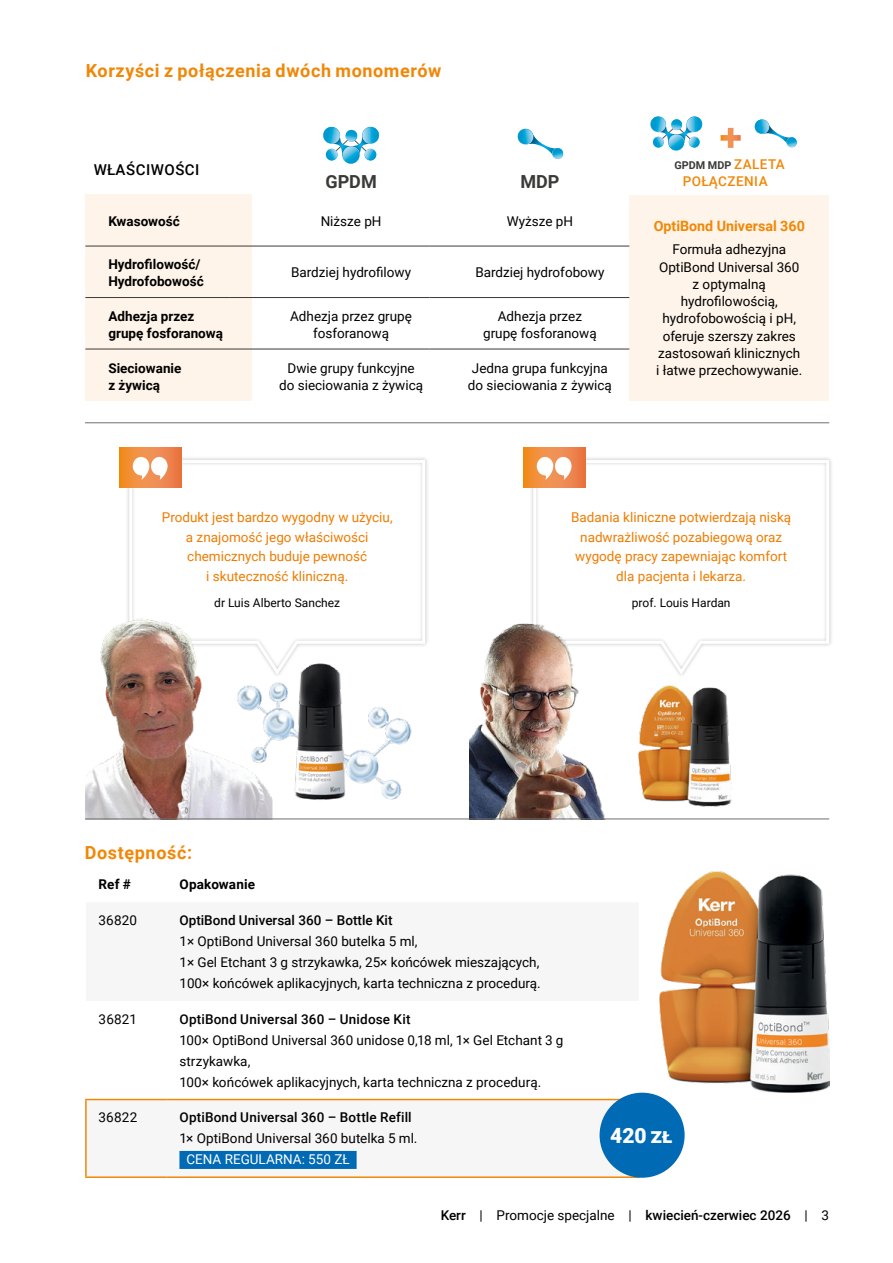
<style>
.page{position:relative;width:893px;height:1263px;background:#fff}
.page>*{position:absolute;margin:0;border:0;box-sizing:border-box;transform-origin:0 0}
.t1{font:900 21px "Roboto";color:#fff}
.t2{font:700 18px "Roboto";letter-spacing:.035em;color:#f18707}
.t3{font:700 18px "Roboto";color:#3a3a39}
.t4{font:500 15px "Roboto";letter-spacing:.035em;color:#000}
.t5{font:700 14.25px "Roboto";color:#f18707}
.t6{font:13.5px/17.2px "Roboto";color:#000;text-align:center}
.t7{font:13.5px/19.5px "Roboto";color:#ef7c00;text-align:center}
.t8{font:500 13.5px "Roboto";letter-spacing:.005em;color:#000}
.t9{font:700 13.5px/17.1px "Roboto";color:#000}
.t10{font:13.5px "Roboto";color:#fff}
.t11{font:500 13.5px "Roboto";letter-spacing:.035em;color:#f18707}
.t12{font:12px "Roboto";color:#000}
.t13{font:700 10.8px "Roboto";color:#3a3a39}
.s1{font-weight:500;font-size:13.5px;color:#f18707}
.s2{font-weight:400}
</style>
<div class="page">
<img style="left:660px;top:872px;width:169px;height:221px">
<svg style="left:86px;top:1092px;width:553px;height:84px;fill:#f6f6f6"></svg>
<hr style="left:85px;top:1099px;width:82px;height:1px;background:#f18707">
<hr style="left:85px;top:1100px;width:2px;height:76px;background:#f18707">
<hr style="left:167px;top:1099px;width:472px;height:1px;background:#f18707">
<hr style="left:85px;top:1176px;width:82px;height:2px;background:#f18707">
<hr style="left:167px;top:1176px;width:472px;height:2px;background:#f18707">
<div style="left:179px;top:1151px;width:178px;height:18px;background:#006ab4"></div>
<div style="left:85px;top:195px;width:167px;height:51px;background:#fef4e9"></div>
<div style="left:85px;top:246px;width:167px;height:52px;background:#fef4e9"></div>
<div style="left:85px;top:298px;width:167px;height:51px;background:#fef4e9"></div>
<div style="left:85px;top:349px;width:167px;height:51px;background:#fef4e9"></div>
<div style="left:629px;top:195px;width:200px;height:205px;background:#fef4e9"></div>
<hr style="left:85px;top:246px;width:145px;height:1px;background:#3a3a39">
<hr style="left:230px;top:246px;width:200px;height:1px;background:#3a3a39">
<hr style="left:430px;top:246px;width:199px;height:1px;background:#3a3a39">
<hr style="left:85px;top:297px;width:145px;height:1px;background:#3a3a39">
<hr style="left:230px;top:297px;width:200px;height:1px;background:#3a3a39">
<hr style="left:430px;top:297px;width:199px;height:1px;background:#3a3a39">
<hr style="left:85px;top:349px;width:145px;height:1px;background:#3a3a39">
<hr style="left:230px;top:349px;width:200px;height:1px;background:#3a3a39">
<hr style="left:430px;top:349px;width:199px;height:1px;background:#3a3a39">
<svg style="left:721px;top:128px;width:20px;height:20px"></svg>
<svg style="left:323px;top:127px;width:57px;height:37px"></svg>
<svg style="left:650px;top:116px;width:53px;height:35px"></svg>
<svg style="left:517px;top:129px;width:47px;height:30px"></svg>
<svg style="left:754px;top:119px;width:43px;height:29px"></svg>
<hr style="left:85px;top:422px;width:744px;height:1px;background:#6e6e6e">
<svg style="left:128px;top:458px;width:299px;height:141px"></svg>
<svg style="left:119px;top:448px;width:63px;height:39px;background:#ee863d"></svg>
<svg style="left:131px;top:456px;width:39px;height:24px"></svg>
<div style="left:529px;top:456px;width:304px;height:222px;background:#000;opacity:.25"></div>
<svg style="left:532px;top:458px;width:299px;height:187px"></svg>
<svg style="left:523px;top:448px;width:62px;height:39px"></svg>
<svg style="left:535px;top:456px;width:39px;height:24px"></svg>
<img style="left:470px;top:617px;width:323px;height:201px">
<img style="left:85px;top:599px;width:343px;height:219px">
<hr style="left:85px;top:818px;width:744px;height:1px;background:#6e6e6e">
<div style="left:600px;top:1093px;width:85px;height:85px;background:#006ab4;border-radius:50%"></div>
<h2 class="t2" style="left:86px;top:58px;width:357px">Korzyści z połączenia dwóch monomerów</h2>
<p class="t4" style="left:94px;top:159px;width:107px">WŁAŚCIWOŚCI</p>
<h2 class="t3" style="left:325px;top:169px;width:53px">GPDM</h2>
<h2 class="t3" style="left:520px;top:169px;width:41px">MDP</h2>
<p class="t9" style="left:108px;top:212px;width:73px">Kwasowość</p>
<p class="t6" style="left:321px;top:212px;width:62px">Niższe pH</p>
<p class="t6" style="left:507px;top:212px;width:68px">Wyższe pH</p>
<p class="t9" style="left:108px;top:255px;width:97px">Hydrofilowość/<br>Hydrofobowość</p>
<p class="t6" style="left:291px;top:263px;width:121px">Bardziej hydrofilowy</p>
<p class="t6" style="left:475px;top:263px;width:131px">Bardziej hydrofobowy</p>
<p class="t9" style="left:108px;top:307px;width:116px">Adhezja przez grupę fosforanową</p>
<p class="t6" style="left:290px;top:307px;width:123px">Adhezja przez grupę fosforanową</p>
<p class="t6" style="left:483px;top:307px;width:115px">Adhezja przez grupę fosforanową</p>
<p class="t9" style="left:108px;top:359px;width:75px">Sieciowanie z żywicą</p>
<p class="t6" style="left:279px;top:359px;width:145px">Dwie grupy funkcyjne do sieciowania z żywicą</p>
<p class="t6" style="left:468px;top:359px;width:145px;text-align:left">Jedna grupa funkcyjna do sieciowania z żywicą</p>
<p class="t13" style="left:674px;top:158px;width:112px">GPDM MDP <span class="s1">ZALETA</span></p>
<p class="t11" style="left:683px;top:171px;width:86px">POŁĄCZENIA</p>
<p class="t5" style="left:654px;top:216px;width:153px">OptiBond Universal 360</p>
<p class="t6" style="left:656px;top:240px;width:148px">Formuła adhezyjna<br>OptiBond Universal 360 z optymalną hydrofilowością, hydrofobowością i pH, oferuje szerszy zakres zastosowań klinicznych i łatwe przechowywanie.</p>
<p class="t7" style="left:162px;top:507px;width:232px">Produkt jest bardzo wygodny w użyciu, a znajomość jego właściwości chemicznych buduje pewność<br>i skuteczność kliniczną.</p>
<p class="t12" style="left:214px;top:595px;width:127px">dr Luis Alberto Sanchez</p>
<p class="t7" style="left:571px;top:507px;width:222px">Badania kliniczne potwierdzają niską nadwrażliwość pozabiegową oraz wygodę pracy zapewniając komfort dla pacjenta i lekarza.</p>
<p class="t12" style="left:632px;top:595px;width:100px">prof. Louis Hardan</p>
<h2 class="t2" style="left:85px;top:840px;width:109px">Dostępność:</h2>
<p class="t9" style="left:99px;top:876px;width:34px">Ref #</p>
<p class="t9" style="left:179px;top:876px;width:77px">Opakowanie</p>
<p class="t6" style="left:99px;top:911px;width:40px">36820</p>
<p class="t8" style="left:179px;top:911px;width:215px">OptiBond Universal 360 – Bottle Kit</p>
<p class="t6" style="left:179px;top:930px;width:363px;line-height:21px;text-align:left">1× OptiBond Universal 360 butelka 5 ml,<br>1× Gel Etchant 3 g strzykawka, 25× końcówek mieszających,<br>100× końcówek aplikacyjnych, karta techniczna z procedurą.</p>
<p class="t6" style="left:99px;top:1010px;width:40px">36821</p>
<p class="t8" style="left:179px;top:1009px;width:233px">OptiBond Universal 360 – Unidose Kit</p>
<p class="t6" style="left:179px;top:1029px;width:386px;line-height:21px;text-align:left">100× OptiBond Universal 360 unidose 0,18 ml, 1× Gel Etchant 3 g strzykawka,<br>100× końcówek aplikacyjnych, karta techniczna z procedurą.</p>
<p class="t6" style="left:99px;top:1108px;width:40px">36822</p>
<p class="t8" style="left:179px;top:1108px;width:234px">OptiBond Universal 360 – Bottle Refill</p>
<p class="t6" style="left:179px;top:1129px;width:240px">1× OptiBond Universal 360 butelka 5 ml.</p>
<p class="t10" style="left:186px;top:1150px;width:165px">CENA REGULARNA: 550 ZŁ</p>
<h1 class="t1" style="left:610px;top:1120px;width:63px">420 zł</h1>
<p class="t8" style="left:441px;top:1206px;width:390px">Kerr <span class="s2">| Promocje specjalne |</span> kwiecień-czerwiec 2026 <span class="s2">| 3</span></p>
</div>
